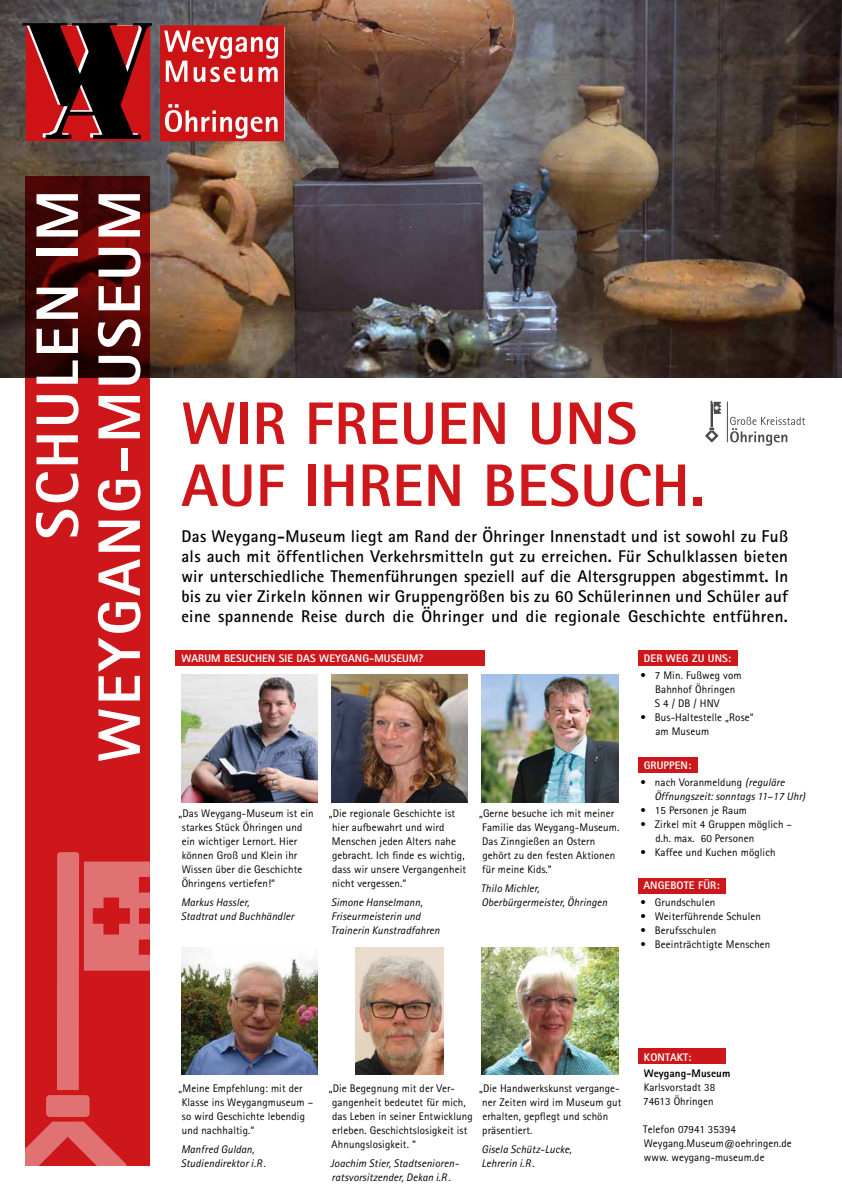
<style>
.page{position:relative;width:842px;height:1191px;background:#fff}
.page>*{position:absolute;margin:0;border:0;box-sizing:border-box;transform-origin:0 0}
.t1{font:800 60px/62px "Rotis Sans Serif";letter-spacing:.01em;color:#cd171a}
.t2{font:800 60px/62px "Rotis Sans Serif";letter-spacing:.05em;color:#fff;text-align:right}
.t3{font:700 17px/20px "Rotis Sans Serif";letter-spacing:.02em;color:#000;text-align:justify}
.t4{font:11px/14px "Rotis Sans Serif";letter-spacing:.01em;color:#000}
.t5{font:italic 11px/14px "Rotis Sans Serif";letter-spacing:.01em;color:#000}
.t6{font:800 11px "Rotis Sans Serif";letter-spacing:.01em;color:#fff}
.t7{font:800 11px "Rotis Sans Serif";letter-spacing:.01em;color:#000}
.s1{font-style:normal}
</style>
<div class="page">
<img style="left:0;top:0;width:842px;height:377px">
<img style="left:181px;top:675px;width:136px;height:127px">
<img style="left:332px;top:675px;width:136px;height:127px">
<img style="left:482px;top:675px;width:136px;height:127px">
<img style="left:181px;top:947px;width:136px;height:127px">
<img style="left:356px;top:947px;width:88px;height:127px">
<img style="left:482px;top:947px;width:136px;height:127px">
<svg style="left:705px;top:401px;width:16px;height:41px"></svg>
<hr style="left:727px;top:401px;width:1px;height:41px;background:#000">
<svg style="left:730px;top:417px;width:75px;height:29px"></svg>
<svg style="left:23px;top:23px;width:129px;height:118px;background:#6b1719"></svg>
<svg style="left:160px;top:25px;width:124px;height:116px;background:#d64143"></svg>
<div style="left:270px;top:39px;width:5px;height:10px;background:#cd1316;border-radius:50%"></div>
<svg style="left:26px;top:176px;width:124px;height:989px;background:#aa1214"></svg>
<div style="left:46px;top:1095px;width:44px;height:22px;background:#e07274;border-radius:4px"></div>
<svg style="left:57px;top:852px;width:93px;height:238px;background:#d64446"></svg>
<svg style="left:26px;top:1121px;width:102px;height:44px;background:#d64548"></svg>
<div style="left:176px;top:650px;width:309px;height:15px;background:#cd171a"></div>
<div style="left:638px;top:650px;width:100px;height:15px;background:#cd171a"></div>
<div style="left:638px;top:757px;width:59px;height:15px;background:#cd171a"></div>
<div style="left:638px;top:878px;width:88px;height:16px;background:#cd171a"></div>
<div style="left:638px;top:1048px;width:88px;height:16px;background:#cd171a"></div>
<h1 class="t2" style="left:26px;top:762px;width:574px;rotate:-90deg">SCHULEN IM<br>WEYGANG-MUSEUM</h1>
<h1 class="t1" style="left:181px;top:392px;width:525px">WIR FREUEN UNS<br>AUF IHREN BESUCH.</h1>
<p class="t3" style="left:181px;top:525px;width:608px">Das Weygang-Museum liegt am Rand der Öhringer Innenstadt und ist sowohl zu Fuß als auch mit öffentlichen Verkehrsmitteln gut zu erreichen. Für Schulklassen bieten wir unterschiedliche Themenführungen speziell auf die Altersgruppen abgestimmt. In bis zu vier Zirkeln können wir Gruppengrößen bis zu 60 Schülerinnen und Schüler auf eine spannende Reise durch die Öhringer und die regionale Geschichte entführen.</p>
<p class="t6" style="left:644px;top:651px;width:89px">DER WEG ZU UNS:</p>
<p class="t4" style="left:655px;top:668px;width:88px;text-indent:-14px">• 7 Min. Fußweg vom<br>Bahnhof Öhringen<br>S 4 / DB / HNV</p>
<p class="t4" style="left:655px;top:710px;width:100px;text-indent:-15px">• Bus-Haltestelle „Rose“ am Museum</p>
<p class="t6" style="left:644px;top:758px;width:49px">GRUPPEN:</p>
<p class="t5" style="left:654px;top:775px;width:152px;text-indent:-14px"><span class="s1">• nach Voranmeldung</span> (reguläre<br>Öffnungszeit: sonntags 11–17 Uhr)</p>
<p class="t4" style="left:640px;top:803px;width:108px">• 15 Personen je Raum</p>
<p class="t4" style="left:655px;top:817px;width:138px;text-indent:-15px">• Zirkel mit 4 Gruppen möglich – d.h. max. 60 Personen</p>
<p class="t4" style="left:640px;top:845px;width:137px">• Kaffee und Kuchen möglich</p>
<p class="t6" style="left:643px;top:878px;width:78px">ANGEBOTE FÜR:</p>
<p class="t4" style="left:640px;top:895px;width:76px">• Grundschulen</p>
<p class="t4" style="left:640px;top:909px;width:122px">• Weiterführende Schulen</p>
<p class="t4" style="left:640px;top:923px;width:77px">• Berufsschulen</p>
<p class="t4" style="left:640px;top:937px;width:131px">• Beeinträchtigte Menschen</p>
<p class="t6" style="left:181px;top:651px;width:244px">WARUM BESUCHEN SIE DAS WEYGANG-MUSEUM?</p>
<p class="t4" style="left:329px;top:806px;width:139px">„Die regionale Geschichte ist hier aufbewahrt und wird<br>Menschen jeden Alters nahe gebracht. Ich finde es wichtig, dass wir unsere Vergangenheit nicht vergessen.“</p>
<p class="t5" style="left:331px;top:895px;width:111px">Simone Hanselmann,<br>Friseurmeisterin und<br>Trainerin Kunstradfahren</p>
<p class="t4" style="left:479px;top:806px;width:142px">„Gerne besuche ich mit meiner<br>Familie das Weygang-Museum.<br>Das Zinngießen an Ostern gehört zu den festen Aktionen für meine Kids.“</p>
<p class="t5" style="left:481px;top:881px;width:128px">Thilo Michler,<br>Oberbürgermeister, Öhringen</p>
<p class="t4" style="left:179px;top:805px;width:137px">„Das Weygang-Museum ist ein starkes Stück Öhringen und ein wichtiger Lernort. Hier können Groß und Klein ihr<br>Wissen über die Geschichte<br>Öhringens vertiefen!“</p>
<p class="t5" style="left:181px;top:895px;width:115px">Markus Hassler,<br>Stadtrat und Buchhändler</p>
<p class="t4" style="left:179px;top:1080px;width:136px">„Meine Empfehlung: mit der<br>Klasse ins Weygangmuseum – so wird Geschichte lebendig und nachhaltig.“</p>
<p class="t5" style="left:181px;top:1142px;width:87px">Manfred Guldan,<br>Studiendirektor i.R .</p>
<p class="t4" style="left:329px;top:1080px;width:145px">„Die Begegnung mit der Ver&shy;gangenheit bedeutet für mich, das Leben in seiner Entwicklung erleben. Geschichtslosigkeit ist<br>Ahnungslosigkeit. “</p>
<p class="t5" style="left:330px;top:1156px;width:130px">Joachim Stier, Stadtsenioren&shy;ratsvorsitzender, Dekan i.R .</p>
<p class="t4" style="left:479px;top:1080px;width:144px">„Die Handwerkskunst vergange&shy;ner Zeiten wird im Museum gut erhalten, gepflegt und schön präsentiert.</p>
<p class="t5" style="left:481px;top:1142px;width:92px">Gisela Schütz-Lucke,<br>Lehrerin i.R .</p>
<p class="t6" style="left:644px;top:1049px;width:49px">KONTAKT:</p>
<p class="t7" style="left:644px;top:1066px;width:88px">Weygang-Museum</p>
<p class="t4" style="left:643px;top:1080px;width:74px">Karlsvorstadt 38<br>74613 Öhringen</p>
<p class="t4" style="left:643px;top:1122px;width:150px">Telefon 07941 35394<br>Weygang.Museum@oehringen.de www. weygang-museum.de</p>
</div>
